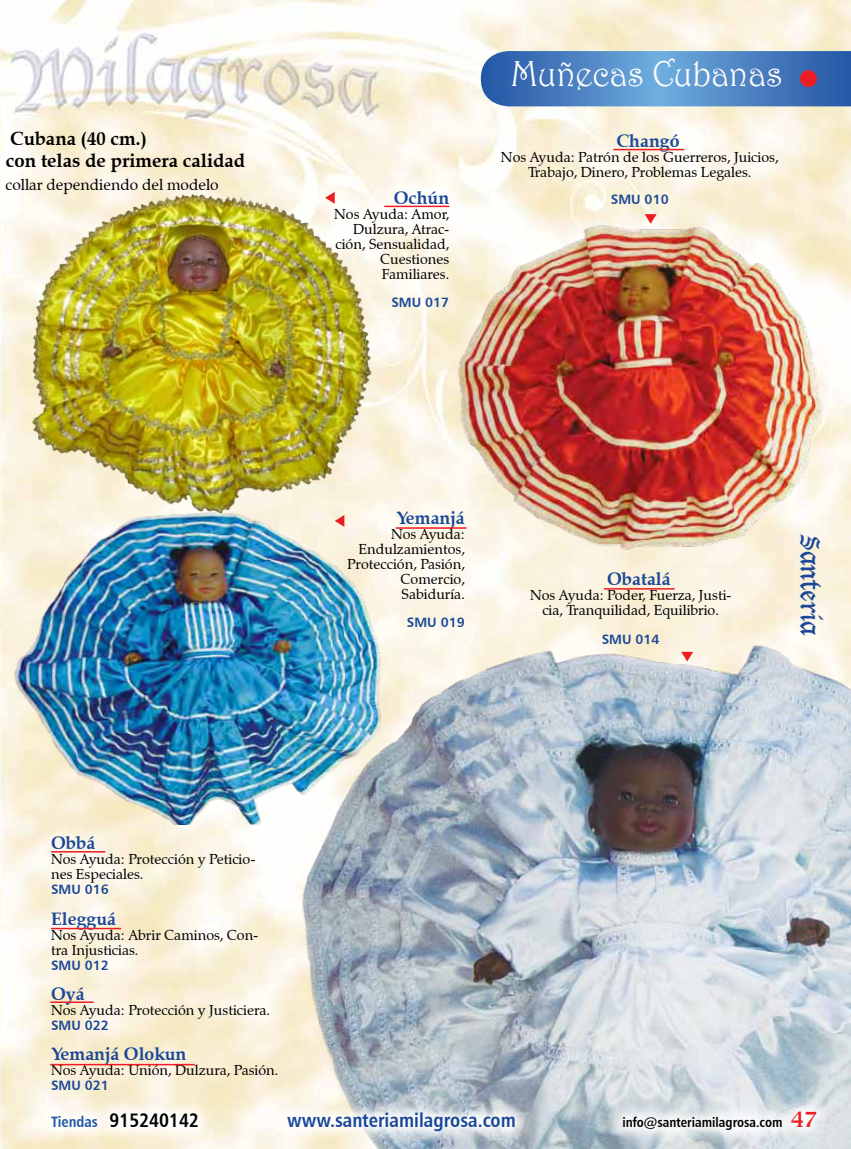
<style>
.page{position:relative;width:851px;height:1149px;background:#fff}
.page>*{position:absolute;margin:0;border:0;box-sizing:border-box;transform-origin:0 0}
.t1{font:36px "Harrington";color:#fff;scale:.95 1}
.t2{font:27px "Lucida Blackletter";color:#1a4797}
.t3{font:19.5px "Humanist 777 BT Bold Condensed B";color:#1a4797}
.t4{font:19.5px "Humanist 777 BT Bold Condensed B";color:#000}
.t5{font:700 18.9px/22.8px "Zapf Calligraphic 801 BT";color:#000}
.t6{font:700 18px "Zapf Calligraphic 801 BT";color:#1a4797}
.t7{font:15.45px "Zapf Calligraphic 801 BT";color:#000}
.t8{font:14.25px/15px "Zapf Calligraphic 801 BT";color:#000;text-align:right}
.t9{font:13.5px "Humanist 777 BT Bold B";color:#1a4797}
.t10{font:13.5px "Humanist 777 BT Bold Condensed B";color:#000}
.s1{font-size:15px;color:#2055a4}
.s2{font-family:"Lucida Bright";font-weight:600;font-size:21px;color:#ed1d24}
</style>
<div class="page">
<img style="left:0;top:0;width:850px;height:1148px">
<img style="left:0;top:155px;width:443px;height:367px">
<svg style="left:480px;top:51px;width:370px;height:55px;background:#4f84c2"></svg>
<div style="left:799px;top:70px;width:17px;height:17px;background:#ed1d24;border-radius:50%"></div>
<img style="left:11px;top:508px;width:373px;height:316px">
<img style="left:453px;top:221px;width:374px;height:331px">
<img style="left:292px;top:635px;width:558px;height:513px">
<svg style="left:325px;top:192px;width:10px;height:12px"></svg>
<svg style="left:644px;top:214px;width:12px;height:10px"></svg>
<svg style="left:335px;top:514px;width:9px;height:12px"></svg>
<svg style="left:681px;top:651px;width:12px;height:10px"></svg>
<svg style="left:773px;top:1094px;width:56px;height:46px"></svg>
<svg style="left:605px;top:1099px;width:190px;height:45px"></svg>
<svg style="left:34px;top:1095px;width:494px;height:50px"></svg>
<hr style="left:384px;top:205px;width:65px;height:2px;background:#ed1d24">
<hr style="left:395px;top:527px;width:71px;height:1px;background:#ed1d24">
<hr style="left:613px;top:149px;width:71px;height:1px;background:#ed1d24">
<hr style="left:603px;top:588px;width:71px;height:1px;background:#ed1d24">
<hr style="left:51px;top:850px;width:54px;height:2px;background:#ed1d24">
<hr style="left:51px;top:927px;width:70px;height:2px;background:#ed1d24">
<hr style="left:50px;top:1001px;width:44px;height:1px;background:#ed1d24">
<hr style="left:50px;top:1063px;width:145px;height:1px;background:#ed1d24">
<h3 class="t5" style="left:6px;top:126px;width:241px">Cubana (40 cm.)<br>con telas de primera calidad</h3>
<p class="t7" style="left:6px;top:175px;width:215px">collar dependiendo del modelo</p>
<p class="t6" style="left:393px;top:186px;width:57px">Ochún</p>
<p class="t8" style="left:334px;top:206px;width:116px">Nos Ayuda: Amor,<br>Dulzura, Atrac&shy;ción, Sensualidad,<br>Cuestiones<br>Familiares.</p>
<p class="t9" style="left:391px;top:294px;width:59px">SMU 017</p>
<h1 class="t1" style="left:511px;top:52px;width:287px">Muñecas Cubanas</h1>
<p class="t6" style="left:616px;top:129px;width:65px">Changó</p>
<p class="t8" style="left:501px;top:149px;width:279px;text-align:center">Nos Ayuda: Patrón de los Guerreros, Juicios,<br>Trabajo, Dinero, Problemas Legales.</p>
<p class="t9" style="left:610px;top:190px;width:59px">SMU 010</p>
<p class="t6" style="left:396px;top:506px;width:70px">Yemanjá</p>
<p class="t8" style="left:347px;top:526px;width:119px">Nos Ayuda:<br>Endulzamientos,<br>Protección, Pasión,<br>Comercio,<br>Sabiduría.</p>
<p class="t9" style="left:407px;top:614px;width:59px">SMU 019</p>
<p class="t6" style="left:607px;top:567px;width:65px">Obatalá</p>
<p class="t8" style="left:530px;top:587px;width:203px;text-align:center">Nos Ayuda: Poder, Fuerza, Justi&shy;cia, Tranquilidad, Equilibrio.</p>
<p class="t9" style="left:601px;top:630px;width:59px">SMU 014</p>
<h2 class="t2" style="left:826px;top:535px;width:102px;rotate:90deg">Santeria</h2>
<p class="t6" style="left:51px;top:831px;width:46px">Obbá</p>
<p class="t8" style="left:51px;top:851px;width:206px;text-align:left">Nos Ayuda: Protección y Peticio&shy;nes Especiales.</p>
<p class="t9" style="left:51px;top:880px;width:59px">SMU 016</p>
<p class="t6" style="left:51px;top:907px;width:67px">Elegguá</p>
<p class="t8" style="left:51px;top:927px;width:208px;text-align:left">Nos Ayuda: Abrir Caminos, Con&shy;tra Injusticias.</p>
<p class="t9" style="left:51px;top:956px;width:59px">SMU 012</p>
<p class="t6" style="left:51px;top:981px;width:35px">Oyá</p>
<p class="t8" style="left:51px;top:1001px;width:220px">Nos Ayuda: Protección y Justiciera.</p>
<p class="t9" style="left:51px;top:1016px;width:59px">SMU 022</p>
<p class="t6" style="left:51px;top:1042px;width:137px">Yemanjá Olokun</p>
<p class="t8" style="left:51px;top:1062px;width:229px">Nos Ayuda: Unión, Dulzura, Pasión.</p>
<p class="t9" style="left:51px;top:1076px;width:59px">SMU 021</p>
<h3 class="t4" style="left:51px;top:1107px;width:149px"><span class="s1">Tiendas</span> 915240142</h3>
<h3 class="t3" style="left:287px;top:1107px;width:230px">www.santeriamilagrosa.com</h3>
<p class="t10" style="left:622px;top:1113px;width:196px">info@santeriamilagrosa.com <span class="s2">47</span></p>
</div>
